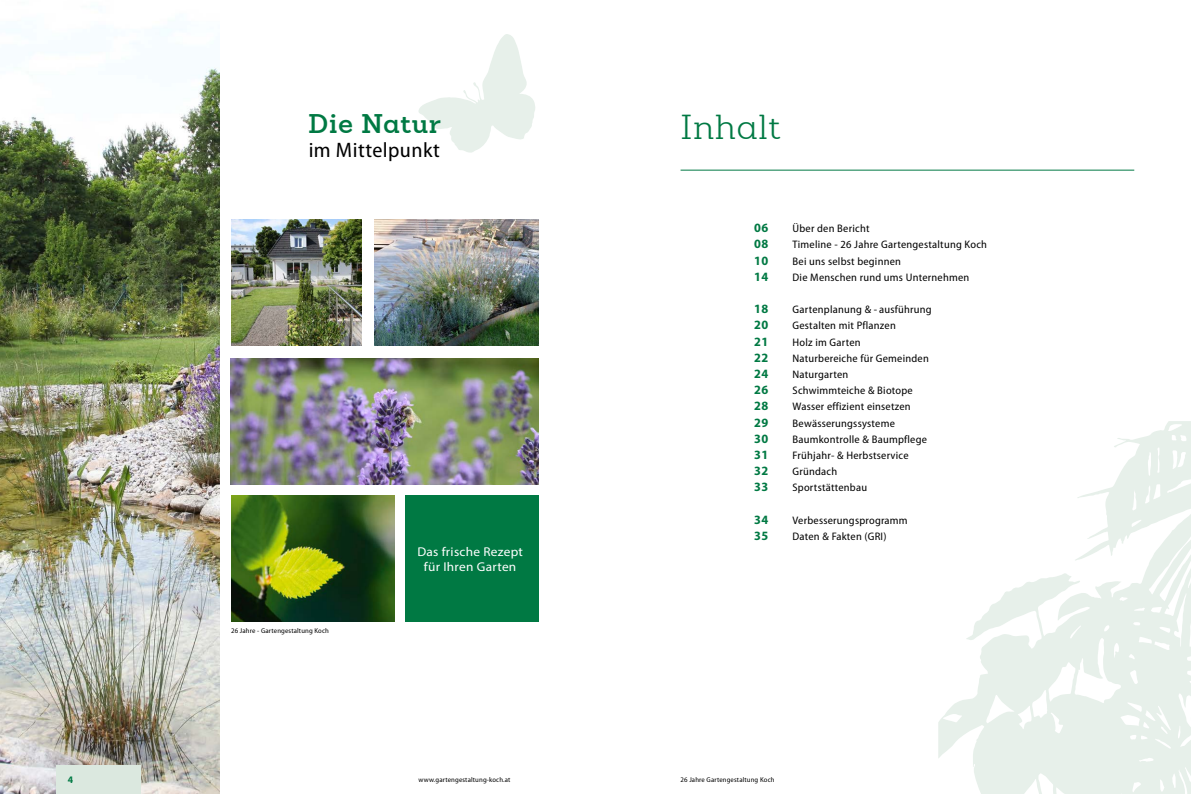
<style>
.page{position:relative;width:1191px;height:794px;background:#fff}
.page>*{position:absolute;margin:0;border:0;box-sizing:border-box;transform-origin:0 0}
.t1{font:300 33.8px "Sanchez W03";letter-spacing:.02em;color:#007943;scale:1.04 1}
.t2{font:600 26.3px "Sanchez W03";letter-spacing:.02em;color:#007943;scale:1.04 1}
.t3{font:semi-condensed 21px "Myriad Pro";letter-spacing:.02em;color:#000;scale:1.04 1}
.t4{font:12.8px/14.8px "Myriad Pro";letter-spacing:.02em;color:#fff;text-align:center;scale:1.04 1}
.t5{font:700 semi-condensed 12.7px "Myriad Pro";letter-spacing:.02em;color:#007943;scale:1.04 1}
.t6{font:semi-condensed 10.9px "Myriad Pro";letter-spacing:.02em;color:#000;scale:1.04 1}
.t7{font:700 semi-condensed 10px "Myriad Pro";color:#007943;scale:1.04 1}
.t8{font:semi-condensed 7px "Myriad Pro";letter-spacing:.02em;color:#000;scale:1.04 1}
</style>
<div class="page">
<svg style="left:938px;top:421px;width:253px;height:373px"></svg>
<svg style="left:418px;top:34px;width:117px;height:119px"></svg>
<img style="left:0;top:28px;width:220px;height:766px">
<hr style="left:680px;top:170px;width:454px;height:1px;background:#007943">
<img style="left:231px;top:220px;width:131px;height:126px">
<img style="left:374px;top:220px;width:165px;height:126px">
<img style="left:230px;top:358px;width:309px;height:126px">
<img style="left:231px;top:495px;width:163px;height:126px">
<div style="left:405px;top:495px;width:134px;height:126px;background:#007943"></div>
<div style="left:57px;top:765px;width:84px;height:29px;background:#dbe8df"></div>
<h2 class="t2" style="left:308px;top:106px;width:129px">Die Natur</h2>
<h3 class="t3" style="left:309px;top:137px;width:127px">im Mittelpunkt</h3>
<p class="t8" style="left:231px;top:626px;width:96px">26 Jahre - Gartengestaltung Koch</p>
<p class="t4" style="left:417px;top:544px;width:103px">Das frische Rezept für Ihren Garten</p>
<h1 class="t1" style="left:680px;top:105px;width:98px">Inhalt</h1>
<p class="t5" style="left:754px;top:220px;width:15px">06</p>
<p class="t6" style="left:792px;top:222px;width:76px">Über den Bericht</p>
<p class="t5" style="left:754px;top:236px;width:15px">08</p>
<p class="t6" style="left:792px;top:238px;width:188px">Timeline - 26 Jahre Gartengestaltung Koch</p>
<p class="t5" style="left:754px;top:252px;width:15px">10</p>
<p class="t6" style="left:792px;top:254px;width:106px">Bei uns selbst beginnen</p>
<p class="t5" style="left:754px;top:268px;width:15px">14</p>
<p class="t6" style="left:792px;top:270px;width:171px">Die Menschen rund ums Unternehmen</p>
<p class="t5" style="left:754px;top:301px;width:15px">18</p>
<p class="t6" style="left:792px;top:303px;width:135px">Gartenplanung &amp; - ausführung</p>
<p class="t5" style="left:754px;top:317px;width:15px">20</p>
<p class="t6" style="left:792px;top:319px;width:101px">Gestalten mit Pflanzen</p>
<p class="t5" style="left:754px;top:333px;width:15px">21</p>
<p class="t6" style="left:792px;top:335px;width:67px">Holz im Garten</p>
<p class="t5" style="left:754px;top:349px;width:15px">22</p>
<p class="t6" style="left:792px;top:351px;width:133px">Naturbereiche für Gemeinden</p>
<p class="t5" style="left:754px;top:365px;width:15px">24</p>
<p class="t6" style="left:792px;top:367px;width:55px">Naturgarten</p>
<p class="t5" style="left:754px;top:382px;width:15px">26</p>
<p class="t6" style="left:792px;top:384px;width:117px">Schwimmteiche &amp; Biotope</p>
<p class="t5" style="left:754px;top:398px;width:15px">28</p>
<p class="t6" style="left:792px;top:400px;width:115px">Wasser effizient einsetzen</p>
<p class="t5" style="left:754px;top:414px;width:15px">29</p>
<p class="t6" style="left:792px;top:416px;width:100px">Bewässerungssysteme</p>
<p class="t5" style="left:754px;top:430px;width:15px">30</p>
<p class="t6" style="left:792px;top:432px;width:131px">Baumkontrolle &amp; Baumpflege</p>
<p class="t5" style="left:754px;top:446px;width:15px">31</p>
<p class="t6" style="left:792px;top:448px;width:113px">Frühjahr- &amp; Herbstservice</p>
<p class="t5" style="left:754px;top:463px;width:15px">32</p>
<p class="t6" style="left:792px;top:465px;width:44px">Gründach</p>
<p class="t5" style="left:754px;top:479px;width:15px">33</p>
<p class="t6" style="left:792px;top:481px;width:73px">Sportstättenbau</p>
<p class="t5" style="left:754px;top:511px;width:15px">34</p>
<p class="t6" style="left:792px;top:513px;width:112px">Verbesserungsprogramm</p>
<p class="t5" style="left:754px;top:527px;width:15px">35</p>
<p class="t6" style="left:792px;top:529px;width:92px">Daten &amp; Fakten (GRI)</p>
<p class="t7" style="left:68px;top:773px;width:7px">4</p>
<p class="t8" style="left:418px;top:775px;width:90px">www.gartengestaltung-koch.at</p>
<p class="t8" style="left:680px;top:775px;width:92px">26 Jahre Gartengestaltung Koch</p>
</div>
